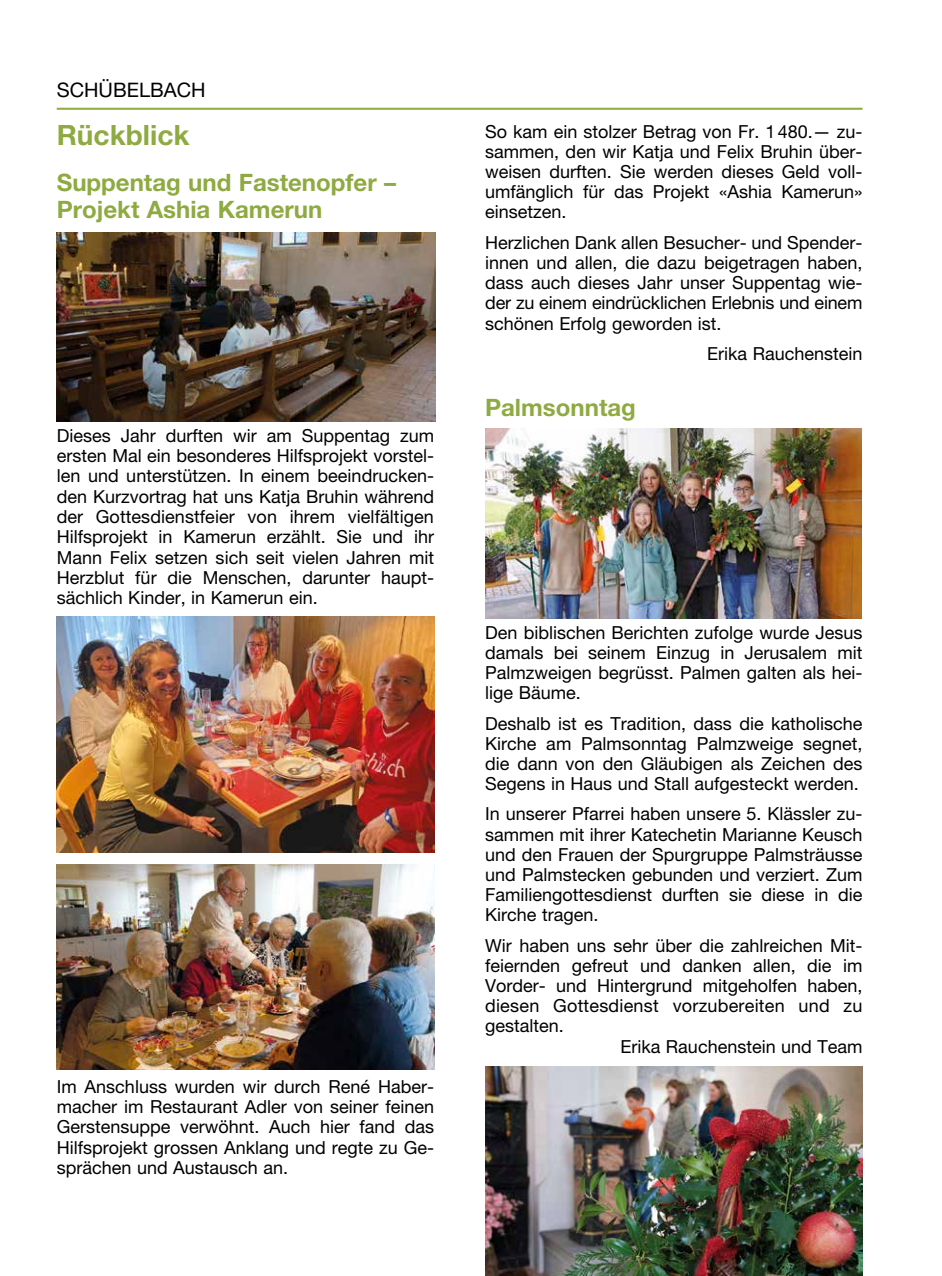
<style>
.page{position:relative;width:942px;height:1276px;background:#fff}
.page>*{position:absolute;margin:0;border:0;box-sizing:border-box;transform-origin:0 0}
.t1{font:700 28px "Helvetica Neue LT Pro";color:#8eaa41}
.t2{font:700 24px/26.4px "Helvetica Neue LT Pro";color:#8eaa41}
.t3{font:20px "Helvetica Neue LT Pro";color:#000}
.t4{font:18px/20.2px "Helvetica Neue LT Pro";color:#000;text-align:justify}
</style>
<div class="page">
<hr style="left:57px;top:108px;width:805px;height:2px;background:#8eaa41">
<img style="left:57px;top:617px;width:377px;height:235px">
<img style="left:57px;top:232px;width:378px;height:189px">
<img style="left:57px;top:865px;width:377px;height:204px">
<img style="left:485px;top:428px;width:376px;height:190px">
<img style="left:485px;top:1066px;width:377px;height:210px">
<p class="t3" style="left:57px;top:78px;width:150px">SCHÜBELBACH</p>
<h1 class="t1" style="left:57px;top:117px;width:134px">Rückblick</h1>
<h2 class="t2" style="left:57px;top:169px;width:340px">Suppentag und Fastenopfer –<br>Projekt Ashia Kamerun</h2>
<p class="t4" style="left:57px;top:425px;width:379px">Dieses Jahr durften wir am Suppentag zum ersten Mal ein besonderes Hilfsprojekt vorstel&shy;len und unterstützen. In einem beeindrucken&shy;den Kurzvortrag hat uns Katja Bruhin während der Gottesdienstfeier von ihrem vielfältigen Hilfsprojekt in Kamerun erzählt. Sie und ihr Mann Felix setzen sich seit vielen Jahren mit Herzblut für die Menschen, darunter haupt&shy;sächlich Kinder, in Kamerun ein.</p>
<p class="t4" style="left:57px;top:1075px;width:379px;text-align:left">Im Anschluss wurden wir durch René Haber&shy;macher im Restaurant Adler von seiner feinen Gerstensuppe verwöhnt. Auch hier fand das Hilfsprojekt grossen Anklang und regte zu Ge-- sprächen und Austausch an.</p>
<p class="t4" style="left:485px;top:121px;width:379px;text-align:left">So kam ein stolzer Betrag von Fr. 1480.— zu-- sammen, den wir Katja und Felix Bruhin über&shy;weisen durften. Sie werden dieses Geld voll&shy;umfänglich für das Projekt «Ashia Kamerun» einsetzen.</p>
<p class="t4" style="left:485px;top:232px;width:379px">Herzlichen Dank allen Besucher- und Spender&shy;innen und allen, die dazu beigetragen haben, dass auch dieses Jahr unser Suppentag wie&shy;der zu einem eindrücklichen Erlebnis und einem schönen Erfolg geworden ist.</p>
<p class="t4" style="left:707px;top:343px;width:157px">Erika Rauchenstein</p>
<h2 class="t2" style="left:485px;top:394px;width:152px">Palmsonntag</h2>
<p class="t4" style="left:485px;top:622px;width:379px">Den biblischen Berichten zufolge wurde Jesus damals bei seinem Einzug in Jerusalem mit Palmzweigen begrüsst. Palmen galten als hei&shy;lige Bäume.</p>
<p class="t4" style="left:485px;top:713px;width:379px">Deshalb ist es Tradition, dass die katholische Kirche am Palmsonntag Palmzweige segnet, die dann von den Gläubigen als Zeichen des Segens in Haus und Stall aufgesteckt werden.</p>
<p class="t4" style="left:485px;top:803px;width:379px;text-align:left">In unserer Pfarrei haben unsere 5. Klässler zu-- sammen mit ihrer Katechetin Marianne Keusch und den Frauen der Spurgruppe Palmsträusse und Palmstecken gebunden und verziert. Zum Familiengottesdienst durften sie diese in die Kirche tragen.</p>
<p class="t4" style="left:485px;top:935px;width:379px">Wir haben uns sehr über die zahlreichen Mit-</p>
<p class="t4" style="left:485px;top:955px;width:378px">feiernden gefreut und danken allen, die im</p>
<p class="t4" style="left:485px;top:975px;width:379px">Vorder- und Hintergrund mitgeholfen haben,</p>
<p class="t4" style="left:485px;top:995px;width:378px">diesen Gottesdienst vorzubereiten und zu</p>
<p class="t4" style="left:485px;top:1015px;width:80px">gestalten.</p>
<p class="t4" style="left:620px;top:1036px;width:243px">Erika Rauchenstein und Team</p>
</div>
